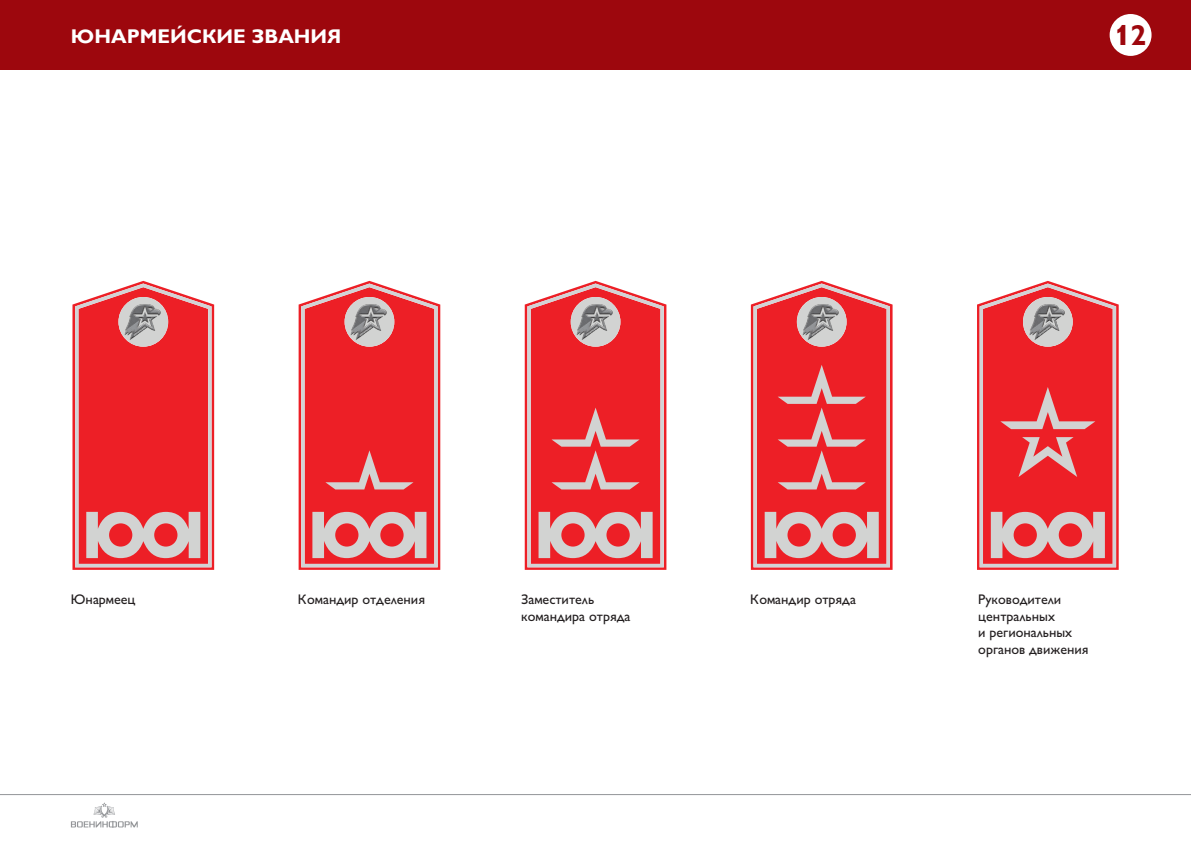
<style>
.page{position:relative;width:1191px;height:842px;background:#fff}
.page>*{position:absolute;margin:0;border:0;box-sizing:border-box;transform-origin:0 0}
.t1{font:700 29px "Gill Sans C";color:#9d070d}
.t2{font:700 20px "Gill Sans C";color:#fff}
.t3{font:14px/16.8px "Gill Sans C";color:#231f20}
</style>
<div class="page">
<svg style="left:71px;top:802px;width:67px;height:26px"></svg>
<div style="left:0;top:0;width:1191px;height:70px;background:#9d070d"></div>
<hr style="left:0;top:794px;width:1191px;height:1px;background:#939598">
<div style="left:1109px;top:14px;width:42px;height:42px;background:#fff;border-radius:50%"></div>
<img style="left:72px;top:281px;width:142px;height:289px">
<img style="left:75px;top:284px;width:136px;height:283px">
<svg style="left:118px;top:297px;width:50px;height:50px"></svg>
<svg style="left:86px;top:512px;width:114px;height:46px;background:#da9a9b"></svg>
<img style="left:298px;top:281px;width:142px;height:289px">
<img style="left:301px;top:284px;width:137px;height:283px">
<svg style="left:344px;top:297px;width:50px;height:50px"></svg>
<svg style="left:312px;top:512px;width:114px;height:46px;background:#da9a9b"></svg>
<svg style="left:325px;top:450px;width:88px;height:39px;background:#e6484d"></svg>
<img style="left:525px;top:281px;width:141px;height:289px">
<img style="left:527px;top:284px;width:137px;height:283px">
<div style="left:571px;top:297px;width:49px;height:50px;background:#d2d3d2;border-radius:50%"></div>
<svg style="left:538px;top:512px;width:114px;height:46px;background:#da9a9b"></svg>
<svg style="left:551px;top:408px;width:88px;height:81px;background:#e6474c"></svg>
<img style="left:751px;top:281px;width:141px;height:289px">
<img style="left:753px;top:284px;width:137px;height:283px">
<div style="left:797px;top:297px;width:49px;height:50px;background:#d2d3d2;border-radius:50%"></div>
<svg style="left:764px;top:512px;width:114px;height:46px;background:#da999b"></svg>
<svg style="left:777px;top:365px;width:88px;height:124px;background:#e6464b"></svg>
<img style="left:977px;top:281px;width:141px;height:289px">
<img style="left:979px;top:284px;width:137px;height:283px">
<div style="left:1023px;top:297px;width:49px;height:50px;background:#d2d3d2;border-radius:50%"></div>
<svg style="left:990px;top:512px;width:114px;height:46px;background:#da999b"></svg>
<svg style="left:1000px;top:387px;width:95px;height:42px;background:#e6494e"></svg>
<svg style="left:1018px;top:437px;width:59px;height:40px;background:#e1686b"></svg>
<img style="left:120px;top:298px;width:46px;height:47px">
<img style="left:347px;top:298px;width:45px;height:47px">
<img style="left:573px;top:298px;width:45px;height:47px">
<img style="left:799px;top:298px;width:45px;height:47px">
<img style="left:1025px;top:298px;width:45px;height:47px">
<h2 class="t2" style="left:71px;top:25px;width:272px">ЮНАРМЕЙСКИЕ ЗВАНИЯ</h2>
<h1 class="t1" style="left:1114px;top:19px;width:34px">12</h1>
<p class="t3" style="left:71px;top:591px;width:66px">Юнармеец</p>
<p class="t3" style="left:298px;top:591px;width:129px">Командир отделения</p>
<p class="t3" style="left:521px;top:591px;width:111px">Заместитель командира отряда</p>
<p class="t3" style="left:750px;top:591px;width:107px">Командир отряда</p>
<p class="t3" style="left:978px;top:591px;width:112px">Руководители центральных<br>и региональных органов движения</p>
</div>
